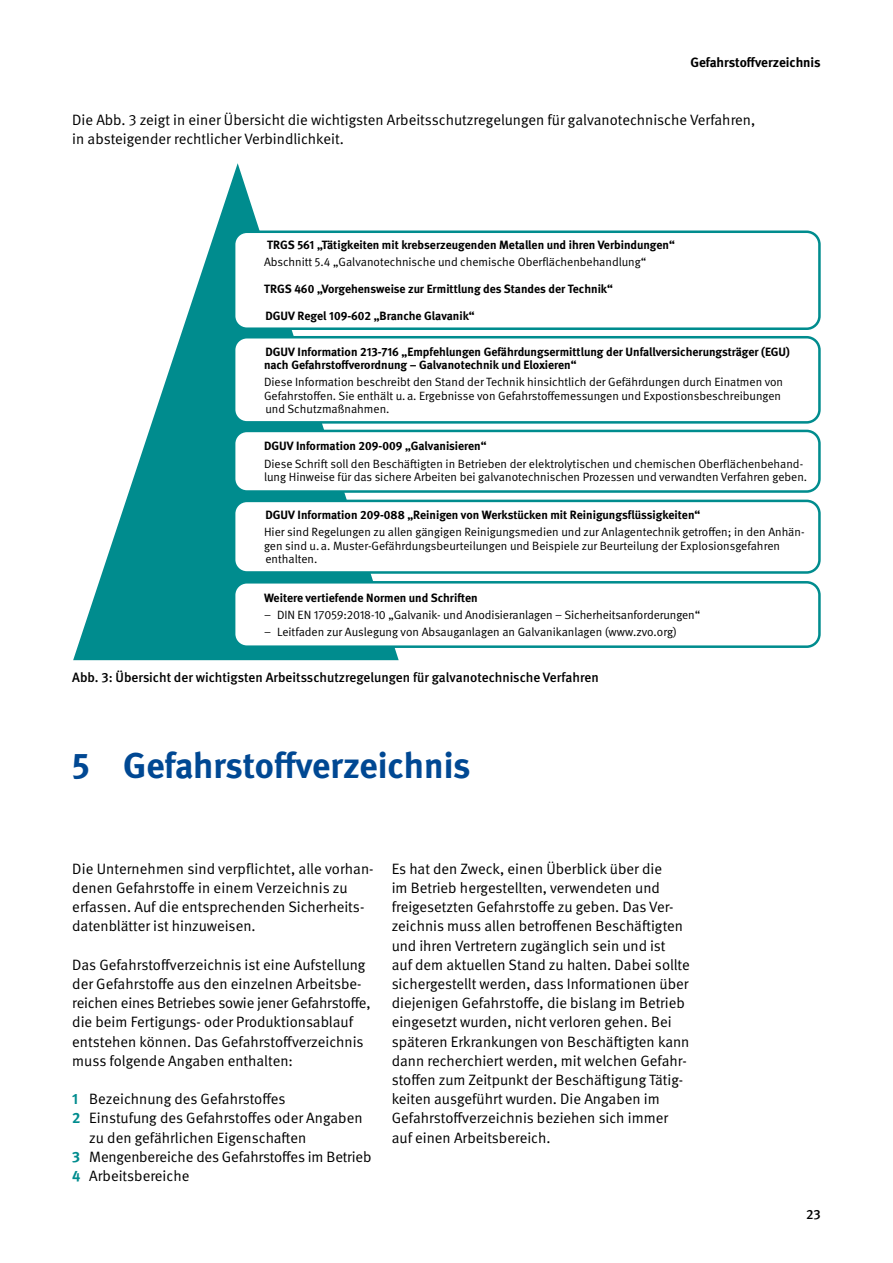
<style>
.page{position:relative;width:893px;height:1263px;background:#fff}
.page>*{position:absolute;margin:0;border:0;box-sizing:border-box;transform-origin:0 0}
.t1{font:700 36px "DGUV Meta";color:#004893}
.t2{font:15px/19.2px "DGUV Meta";color:#000}
.t3{font:500 13.5px "DGUV Meta";color:#000}
.t4{font:700 13.5px "DGUV Meta";color:#000}
.t5{font:12px/13.5px "DGUV Meta";color:#000}
.t6{font:700 12px/13.5px "DGUV Meta";color:#000}
.s1{font-weight:700;color:#008c8e}
</style>
<div class="page">
<svg style="left:73px;top:163px;width:326px;height:497px"></svg>
<div style="left:234px;top:232px;width:585px;height:97px;background:#fff;border-radius:13px"></div>
<div style="left:233px;top:230px;width:588px;height:100px;border:3px solid #008c8e;border-radius:13px"></div>
<div style="left:234px;top:337px;width:585px;height:85px;background:#fff;border-radius:13px"></div>
<div style="left:233px;top:336px;width:588px;height:88px;border:3px solid #008c8e;border-radius:13px"></div>
<div style="left:234px;top:431px;width:585px;height:60px;background:#fff;border-radius:13px"></div>
<div style="left:233px;top:430px;width:588px;height:63px;border:3px solid #008c8e;border-radius:13px"></div>
<div style="left:234px;top:501px;width:585px;height:71px;background:#fff;border-radius:13px"></div>
<div style="left:233px;top:500px;width:588px;height:74px;border:3px solid #008c8e;border-radius:13px"></div>
<div style="left:234px;top:582px;width:585px;height:65px;background:#fff;border-radius:13px"></div>
<div style="left:233px;top:581px;width:588px;height:67px;border:3px solid #008c8e;border-radius:13px"></div>
<p class="t4" style="left:690px;top:54px;width:132px">Gefahrstoffverzeichnis</p>
<p class="t2" style="left:72px;top:110px;width:685px">Die Abb. 3 zeigt in einer Übersicht die wichtigsten Arbeitsschutzregelungen für galvanotechnische Verfahren, in absteigender rechtlicher Verbindlichkeit.</p>
<p class="t6" style="left:267px;top:239px;width:409px">TRGS 561 „Tätigkeiten mit krebserzeugenden Metallen und ihren Verbindungen“</p>
<p class="t5" style="left:264px;top:256px;width:384px">Abschnitt 5.4 „Galvanotechnische und chemische Oberflächenbehandlung“</p>
<p class="t6" style="left:264px;top:283px;width:350px">TRGS 460 „Vorgehensweise zur Ermittlung des Standes der Technik“</p>
<p class="t6" style="left:266px;top:310px;width:211px">DGUV Regel 109-602 „Branche Glavanik“</p>
<p class="t6" style="left:264px;top:345px;width:527px">DGUV Information 213-716 „Empfehlungen Gefährdungsermittlung der Unfallversicherungsträger (EGU) nach Gefahrstoffverordnung – Galvanotechnik und Eloxieren“</p>
<p class="t5" style="left:264px;top:375px;width:521px">Diese Information beschreibt den Stand der Technik hinsichtlich der Gefährdungen durch Einatmen von<br>Gefahrstoffen. Sie enthält u.a. Ergebnisse von Gefahrstoffemessungen und Expostionsbeschreibungen und Schutzmaßnahmen.</p>
<p class="t6" style="left:264px;top:440px;width:224px">DGUV Information 209-009 „Galvanisieren“</p>
<p class="t5" style="left:264px;top:457px;width:545px">Diese Schrift soll den Beschäftigten in Betrieben der elektrolytischen und chemischen Oberflächenbehand&shy;lung Hinweise für das sichere Arbeiten bei galvanotechnischen Prozessen und verwandten Verfahren geben.</p>
<p class="t6" style="left:266px;top:509px;width:436px">DGUV Information 209-088 „Reinigen von Werkstücken mit Reinigungsflüssigkeiten“</p>
<p class="t5" style="left:264px;top:526px;width:542px">Hier sind Regelungen zu allen gängigen Reinigungsmedien und zur Anlagentechnik getroffen; in den Anhän&shy;gen sind u.a. Muster-Gefährdungsbeurteilungen und Beispiele zur Beurteilung der Explosionsgefahren enthalten.</p>
<p class="t6" style="left:264px;top:591px;width:215px">Weitere vertiefende Normen und Schriften</p>
<p class="t5" style="left:264px;top:608px;width:438px">– DIN EN 17059:2018-10 „Galvanik- und Anodisieranlagen – Sicherheitsanforderungen“</p>
<p class="t5" style="left:264px;top:625px;width:414px">– Leitfaden zur Auslegung von Absauganlagen an Galvanikanlagen (www.zvo.org)</p>
<p class="t3" style="left:72px;top:669px;width:528px">Abb. 3: Übersicht der wichtigsten Arbeitsschutzregelungen für galvanotechnische Verfahren</p>
<h1 class="t1" style="left:72px;top:744px;width:400px">5 Gefahrstoffverzeichnis</h1>
<p class="t2" style="left:72px;top:859px;width:303px">Die Unternehmen sind verpflichtet, alle vorhan&shy;denen Gefahrstoffe in einem Verzeichnis zu erfassen. Auf die entsprechenden Sicherheits&shy;datenblätter ist hinzuweisen.</p>
<p class="t2" style="left:72px;top:955px;width:300px">Das Gefahrstoffverzeichnis ist eine Aufstellung der Gefahrstoffe aus den einzelnen Arbeitsbe&shy;reichen eines Betriebes sowie jener Gefahrstoffe, die beim Fertigungs- oder Produktionsablauf entstehen können. Das Gefahrstoffverzeichnis muss folgende Angaben enthalten:</p>
<p class="t2" style="left:72px;top:1090px;width:215px"><span class="s1">1</span> Bezeichnung des Gefahrstoffes</p>
<p class="t2" style="left:72px;top:1109px;width:292px"><span class="s1">2</span> Einstufung des Gefahrstoffes oder Angaben</p>
<p class="t2" style="left:89px;top:1128px;width:219px">zu den gefährlichen Eigenschaften</p>
<p class="t2" style="left:72px;top:1147px;width:301px"><span class="s1">3</span> Mengenbereiche des Gefahrstoffes im Betrieb</p>
<p class="t2" style="left:72px;top:1166px;width:119px"><span class="s1">4</span> Arbeitsbereiche</p>
<p class="t2" style="left:392px;top:859px;width:300px">Es hat den Zweck, einen Überblick über die<br>im Betrieb hergestellten, verwendeten und freigesetzten Gefahrstoffe zu geben. Das Ver&shy;zeichnis muss allen betroffenen Beschäftigten und ihren Vertretern zugänglich sein und ist<br>auf dem aktuellen Stand zu halten. Dabei sollte sichergestellt werden, dass Informationen über diejenigen Gefahrstoffe, die bislang im Betrieb eingesetzt wurden, nicht verloren gehen. Bei späteren Erkrankungen von Beschäftigten kann dann recherchiert werden, mit welchen Gefahr&shy;stoffen zum Zeitpunkt der Beschäftigung Tätig&shy;keiten ausgeführt wurden. Die Angaben im Gefahrstoffverzeichnis beziehen sich immer auf einen Arbeitsbereich.</p>
<p class="t3" style="left:806px;top:1207px;width:16px">23</p>
</div>
